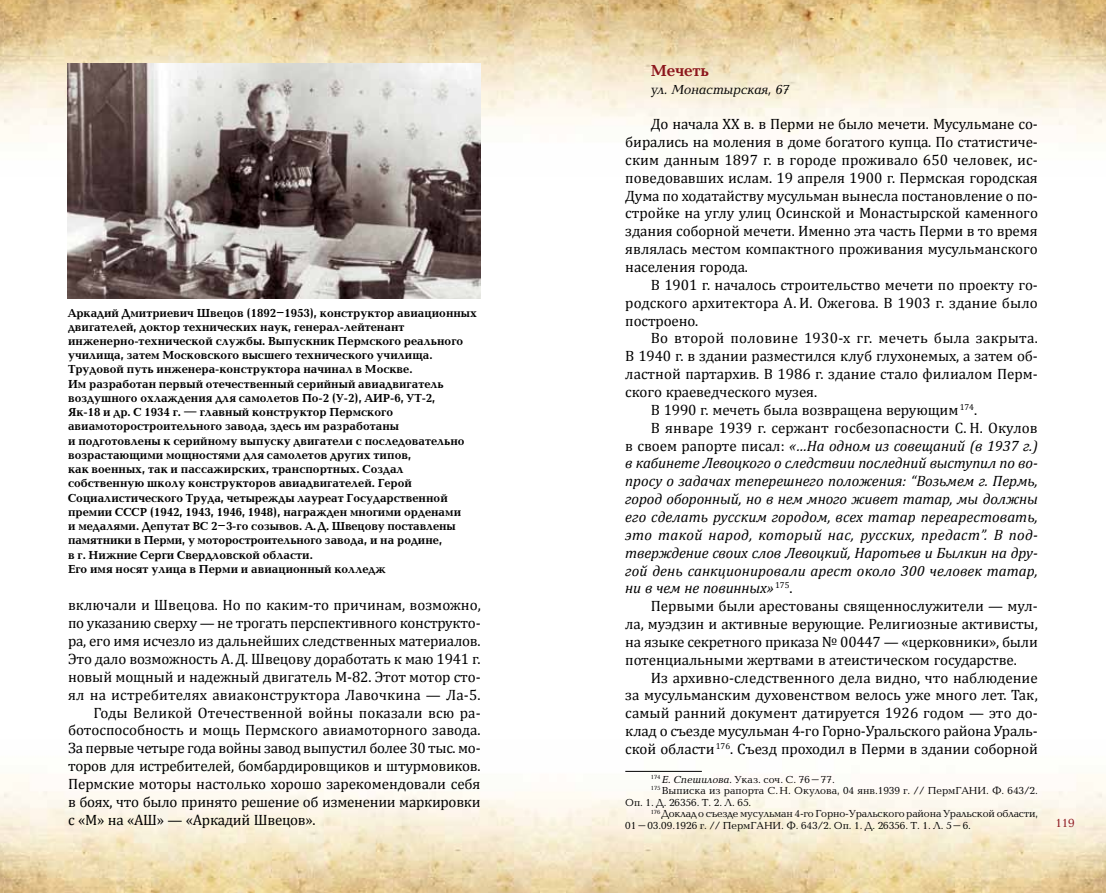
<style>
.page{position:relative;width:1106px;height:893px;background:#fff}
.page>*{position:absolute;margin:0;border:0;box-sizing:border-box;transform-origin:0 0}
.t1{font:700 16.5px "Baltica C";letter-spacing:-.01em;color:#8c161c}
.t2{font:15px/17.9px "Cambria";letter-spacing:-.01em;color:#000;text-align:justify}
.t3{font:italic 15px "Cambria";color:#000}
.t4{font:15px "Cambria";letter-spacing:.01em;color:#000}
.t5{font:italic 15px "Cambria";letter-spacing:.02em;color:#000}
.t6{font:15px "Cambria";letter-spacing:.02em;color:#000}
.t7{font:italic 13.5px "Baltica C";letter-spacing:-.01em;color:#000}
.t8{font:12.15px "Baltica C";color:#8c161c}
.t9{font:700 12px/14.2px "Baltica C";color:#000}
.t10{font:10.5px "Baltica C";color:#000}
.s1{font-style:normal}
.s2{font-style:italic}
</style>
<div class="page">
<img style="left:0;top:770px;width:1106px;height:123px">
<img style="left:0;top:0;width:1106px;height:177px">
<img style="left:68px;top:64px;width:412px;height:235px">
<hr style="left:625px;top:771px;width:77px;height:1px;background:#000">
<p class="t9" style="left:68px;top:306px;width:410px">Аркадий Дмитриевич Швецов (1892–1953), конструктор авиационных двигателей, доктор технических наук, генерал-лейтенант инженерно-технической службы. Выпускник Пермского реального училища, затем Московского высшего технического училища.<br>Трудовой путь инженера-конструктора начинал в Москве.<br>Им разработан первый отечественный серийный авиадвигатель воздушного охлаждения для самолетов По-2 (У-2), АИР-6, УТ-2,<br>Як-18 и др. С 1934 г. — главный конструктор Пермского авиамоторостроительного завода, здесь им разработаны<br>и подготовлены к серийному выпуску двигатели с последовательно возрастающими мощностями для самолетов других типов,<br>как военных, так и пассажирских, транспортных. Создал собственную школу конструкторов авиадвигателей. Герой Социалистического Труда, четырежды лауреат Государственной премии СССР (1942, 1943, 1946, 1948), награжден многими орденами<br>и медалями. Депутат ВС 2–3-го созывов. А.Д. Швецову поставлены памятники в Перми, у моторостроительного завода, и на родине,<br>в г. Нижние Серги Свердловской области.<br>Его имя носят улица в Перми и авиационный колледж</p>
<p class="t2" style="left:68px;top:596px;width:414px">включали и Швецова. Но по каким-то причинам, возможно,</p>
<p class="t2" style="left:68px;top:614px;width:414px">по указанию сверху — не трогать перспективного конструкто-</p>
<p class="t2" style="left:68px;top:632px;width:414px">ра, его имя исчезло из дальнейших следственных материалов.</p>
<p class="t2" style="left:68px;top:650px;width:414px">Это дало возможность А. Д. Швецову доработать к маю 1941 г.</p>
<p class="t2" style="left:68px;top:668px;width:414px">новый мощный и надежный двигатель М-82. Этот мотор сто-</p>
<p class="t4" style="left:68px;top:686px;width:414px">ял на истребителях авиаконструктора Лавочкина — Ла-5.</p>
<p class="t2" style="left:94px;top:703px;width:388px">Годы Великой Отечественной войны показали всю ра-</p>
<p class="t2" style="left:68px;top:721px;width:414px">ботоспособность и мощь Пермского авиамоторного завода.</p>
<p class="t2" style="left:68px;top:739px;width:414px">За первые четыре года войны завод выпустил более 30 тыс. мо-</p>
<p class="t2" style="left:68px;top:757px;width:414px">торов для истребителей, бомбардировщиков и штурмовиков.</p>
<p class="t2" style="left:68px;top:775px;width:414px">Пермские моторы настолько хорошо зарекомендовали себя</p>
<p class="t2" style="left:68px;top:793px;width:414px">в боях, что было принято решение об изменении маркировки</p>
<p class="t2" style="left:68px;top:810px;width:249px">с «М» на «АШ» — «Аркадий Швецов».</p>
<p class="t1" style="left:651px;top:61px;width:60px">Мечеть</p>
<p class="t7" style="left:651px;top:82px;width:140px">ул. Монастырская, 67</p>
<p class="t2" style="left:625px;top:115px;width:414px;text-indent:26px">До начала XX в. в Перми не было мечети. Мусульмане со&shy;бирались на моления в доме богатого купца. По статистиче&shy;ским данным 1897 г. в городе проживало 650 человек, ис&shy;поведовавших ислам. 19 апреля 1900 г. Пермская городская Дума по ходатайству мусульман вынесла постановление о по&shy;стройке на углу улиц Осинской и Монастырской каменного здания соборной мечети. Именно эта часть Перми в то время являлась местом компактного проживания мусульманского населения города.</p>
<p class="t2" style="left:625px;top:276px;width:414px;text-indent:26px">В 1901 г. началось строительство мечети по проекту го&shy;родского архитектора А. И. Ожегова. В 1903 г. здание было построено.</p>
<p class="t6" style="left:651px;top:329px;width:388px">Во второй половине 1930-х гг. мечеть была закрыта.</p>
<p class="t2" style="left:625px;top:347px;width:414px">В 1940 г. в здании разместился клуб глухонемых, а затем об-</p>
<p class="t2" style="left:625px;top:365px;width:414px">ластной партархив. В 1986 г. здание стало филиалом Перм-</p>
<p class="t2" style="left:625px;top:383px;width:193px">ского краеведческого музея.</p>
<p class="t2" style="left:651px;top:401px;width:328px">В 1990 г. мечеть была возвращена верующим <sup>174</sup>.</p>
<p class="t4" style="left:651px;top:419px;width:388px">В январе 1939 г. сержант госбезопасности С. Н. Окулов</p>
<p class="t3" style="left:625px;top:435px;width:414px"><span class="s1">в своем рапорте писал:</span> «…На одном из совещаний (в 1937 г.)</p>
<p class="t3" style="left:625px;top:453px;width:414px">в кабинете Левоцкого о следствии последний выступил по во-</p>
<p class="t3" style="left:625px;top:471px;width:414px">просу о задачах теперешнего положения: “Возьмем г. Пермь,</p>
<p class="t3" style="left:625px;top:488px;width:414px">город оборонный, но в нем много живет татар, мы должны</p>
<p class="t3" style="left:625px;top:506px;width:414px">его сделать русским городом, всех татар переарестовать,</p>
<p class="t5" style="left:625px;top:524px;width:414px">это такой народ, который нас, русских, предаст”. В под-</p>
<p class="t3" style="left:625px;top:542px;width:414px">тверждение своих слов Левоцкий, Наротьев и Былкин на дру-</p>
<p class="t3" style="left:625px;top:560px;width:414px">гой день санкционировали арест около 300 человек татар,</p>
<p class="t3" style="left:625px;top:578px;width:169px">ни в чем не повинных» <sup>175</sup><span class="s1">.</span></p>
<p class="t2" style="left:651px;top:597px;width:388px">Первыми были арестованы священнослужители — мул-</p>
<p class="t2" style="left:625px;top:615px;width:414px">ла, муэдзин и активные верующие. Религиозные активисты,</p>
<p class="t2" style="left:625px;top:633px;width:414px">на языке секретного приказа № 00447 — «церковники», были</p>
<p class="t2" style="left:625px;top:651px;width:393px">потенциальными жертвами в атеистическом государстве.</p>
<p class="t2" style="left:651px;top:668px;width:388px">Из архивно-следственного дела видно, что наблюдение</p>
<p class="t2" style="left:625px;top:686px;width:414px">за мусульманским духовенством велось уже много лет. Так,</p>
<p class="t2" style="left:625px;top:704px;width:414px">самый ранний документ датируется 1926 годом — это до-</p>
<p class="t2" style="left:625px;top:722px;width:414px">клад о съезде мусульман 4-го Горно-Уральского района Ураль-</p>
<p class="t2" style="left:625px;top:740px;width:414px">ской области <sup>176</sup>. Съезд проходил в Перми в здании соборной</p>
<p class="t10" style="left:651px;top:774px;width:185px"><sup>174</sup> <span class="s2">Е. Спешилова.</span> Указ. соч. С. 76–77.</p>
<p class="t10" style="left:651px;top:785px;width:388px"><sup>175</sup> Выписка из рапорта С.Н. Окулова, 04 янв.1939 г. // ПермГАНИ. Ф. 643/2.</p>
<p class="t10" style="left:625px;top:797px;width:127px">Оп. 1. Д. 26356. Т. 2. Л. 65.</p>
<p class="t10" style="left:651px;top:808px;width:389px"><sup>176</sup> Доклад о съезде мусульман 4-го Горно-Уральского района Уральской области,</p>
<p class="t10" style="left:625px;top:820px;width:347px">01–03.09.1926 г. // ПермГАНИ. Ф. 643/2. Оп. 1. Д. 26356. Т. 1. Л. 5–6.</p>
<p class="t8" style="left:1055px;top:816px;width:21px">119</p>
</div>
